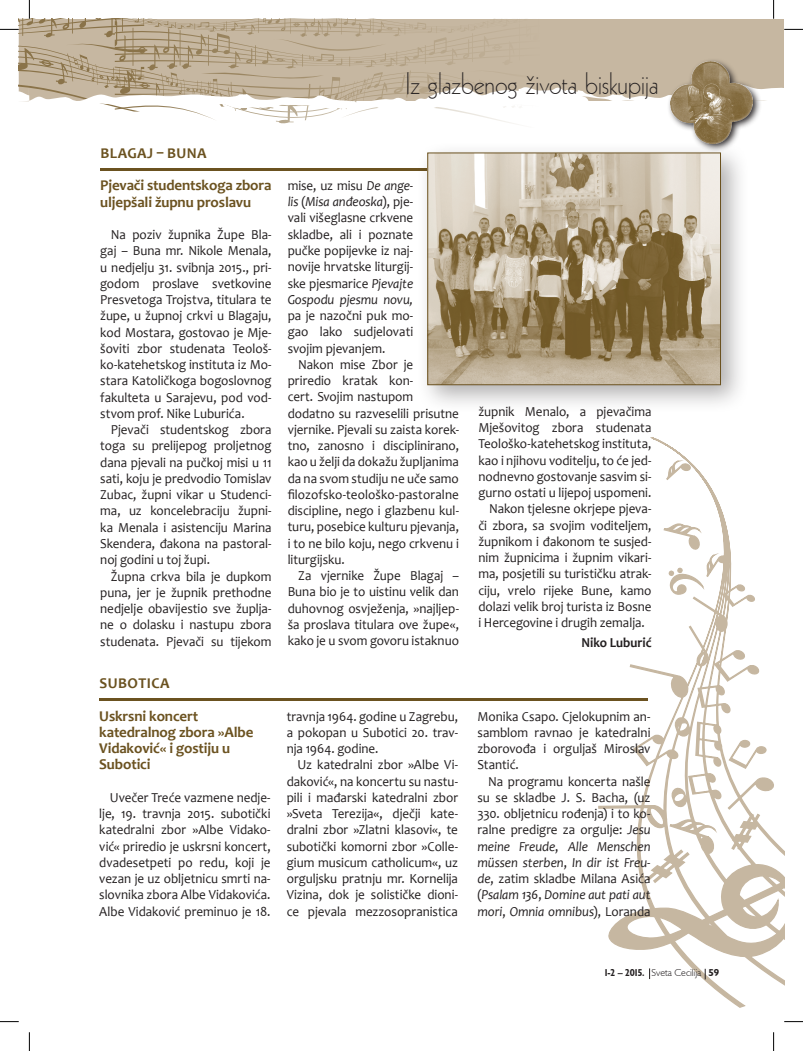
<style>
.page{position:relative;width:803px;height:1051px;background:#fff}
.page>*{position:absolute;margin:0;border:0;box-sizing:border-box;transform-origin:0 0}
.t1{font:30px "Geometric 231 BT Light C";letter-spacing:-.015em;color:#231f20;scale:.95 1}
.t2{font:700 15px/32.5px "Candara";letter-spacing:-.01em;color:#6b5220}
.t3{font:13.75px/16.2px "Candara";color:#231f20;text-align:justify;scale:.95 1}
.t4{font:700 13.75px "Candara";letter-spacing:-.005em;color:#231f20;scale:.95 1}
.t5{font:300 10px "Humanist 521 BT";color:#231f20}
.s1{font-style:italic}
.s2{font-weight:700;font-stretch:condensed}
.s3{font-weight:700}
</style>
<div class="page">
<svg style="left:598px;top:437px;width:186px;height:571px"></svg>
<hr style="left:100px;top:168px;width:548px;height:3px;background:#6b5220">
<div style="left:416px;top:141px;width:333px;height:273px;background:#231f20;opacity:.35"></div>
<img style="left:429px;top:155px;width:290px;height:228px">
<div style="left:427px;top:153px;width:294px;height:232px;border:1px solid #6b5220"></div>
<hr style="left:99px;top:698px;width:548px;height:3px;background:#6b5220">
<svg style="left:0;top:1021px;width:19px;height:1px"></svg>
<svg style="left:784px;top:1021px;width:19px;height:1px"></svg>
<svg style="left:29px;top:1032px;width:1px;height:19px"></svg>
<svg style="left:0;top:0;width:803px;height:153px"></svg>
<svg style="left:773px;top:1032px;width:1px;height:19px"></svg>
<h1 class="t1" style="left:405px;top:65px;width:269px">Iz glazbenog života biskupija</h1>
<p class="t2" style="left:100px;top:137px;width:173px">BLAGAJ – BUNA<br>Pjevači studentskoga zbora</p>
<p class="t2" style="left:100px;top:185px;width:152px">uljepšali župnu proslavu</p>
<p class="t3" style="left:100px;top:226px;width:182px;text-indent:11px">Na poziv župnika Župe Bla&shy;gaj – Buna mr. Nikole Menala, u nedjelju 31. svibnja 2015., pri&shy;godom proslave svetkovine Presvetoga Trojstva, titulara te župe, u župnoj crkvi u Blagaju, kod Mostara, gostovao je Mje&shy;šoviti zbor studenata Teološ&shy;ko-katehetskog instituta iz Mo&shy;stara Katoličkoga bogoslovnog fakulteta u Sarajevu, pod vod&shy;stvom prof. Nike Luburića.</p>
<p class="t3" style="left:100px;top:421px;width:182px;text-indent:11px">Pjevači studentskog zbora toga su prelijepog proljetnog dana pjevali na pučkoj misi u 11 sati, koju je predvodio Tomislav Zubac, župni vikar u Studenci&shy;ma, uz koncelebraciju župni&shy;ka Menala i asistenciju Marina Skendera, đakona na pastoral&shy;noj godini u toj župi.</p>
<p class="t3" style="left:100px;top:568px;width:182px;text-indent:11px">Župna crkva bila je dupkom puna, jer je župnik prethodne nedjelje obavijestio sve župlja&shy;ne o dolasku i nastupu zbora studenata. Pjevači su tijekom</p>
<p class="t2" style="left:99px;top:667px;width:100px">SUBOTICA<br>Uskrsni koncert</p>
<p class="t2" style="left:99px;top:724px;width:156px;line-height:16.2px">katedralnog zbora »Albe<br>Vidaković« i gostiju u<br>Subotici</p>
<p class="t3" style="left:99px;top:789px;width:182px;text-indent:11px">Uvečer Treće vazmene nedje&shy;lje, 19. travnja 2015. subotički katedralni zbor »Albe Vidako&shy;vić« priredio je uskrsni koncert, dvadesetpeti po redu, koji je vezan je uz obljetnicu smrti na&shy;slovnika zbora Albe Vidakovića.<br>Albe Vidaković preminuo je 18.</p>
<p class="t3" style="left:288px;top:177px;width:134px">mise, uz misu <span class="s1">De ange&shy;lis</span> (<span class="s1">Misa anđeoska</span>), pje&shy;vali višeglasne crkvene skladbe, ali i poznate pučke popijevke iz naj&shy;novije hrvatske liturgij&shy;ske pjesmarice <span class="s1">Pjevajte Gospodu pjesmu novu,</span></p>
<p class="t3" style="left:288px;top:307px;width:134px">pa je nazočni puk mo&shy;gao lako sudjelovati svojim pjevanjem.</p>
<p class="t3" style="left:288px;top:356px;width:182px;text-align:left;text-indent:11px">Nakon mise Zbor je priredio kratak kon-<br>cert. Svojim nastupom dodatno su razveselili prisutne vjernike. Pjevali su zaista korek&shy;tno, zanosno i disciplinirano, kao u želji da dokažu župljanima da na svom studiju ne uče samo filozofsko-teološko-pastoralne discipline, nego i glazbenu kul&shy;turu, posebice kulturu pjevanja, i to ne bilo koju, nego crkvenu i liturgijsku.</p>
<p class="t3" style="left:288px;top:567px;width:182px;text-indent:11px">Za vjernike Župe Blagaj – Buna bio je to uistinu velik dan duhovnog osvježenja, »najljep&shy;ša proslava titulara ove župe«, kako je u svom govoru istaknuo</p>
<p class="t3" style="left:287px;top:708px;width:182px">travnja 1964. godine u Zagrebu, a pokopan u Subotici 20. trav&shy;nja 1964. godine.</p>
<p class="t3" style="left:287px;top:757px;width:182px;text-indent:11px">Uz katedralni zbor »Albe Vi&shy;daković«, na koncertu su nastu&shy;pili i mađarski katedralni zbor »Sveta Terezija«, dječji kate&shy;dralni zbor »Zlatni klasovi«, te subotički komorni zbor »Colle&shy;gium musicum catholicum«, uz orguljsku pratnju mr. Kornelija Vizina, dok je solističke dioni&shy;ce pjevala mezzosopranistica</p>
<p class="t3" style="left:478px;top:403px;width:184px">župnik Menalo, a pjevačima</p>
<p class="t3" style="left:478px;top:419px;width:184px">Mješovitog zbora studenata</p>
<p class="t3" style="left:478px;top:436px;width:184px">Teološko-katehetskog instituta,</p>
<p class="t3" style="left:478px;top:452px;width:184px">kao i njihovu voditelju, to će jed-</p>
<p class="t3" style="left:478px;top:468px;width:184px">nodnevno gostovanje sasvim si-</p>
<p class="t3" style="left:478px;top:484px;width:183px">gurno ostati u lijepoj uspomeni.</p>
<p class="t3" style="left:489px;top:501px;width:172px">Nakon tjelesne okrjepe pjeva-</p>
<p class="t3" style="left:478px;top:517px;width:184px">či zbora, sa svojim voditeljem,</p>
<p class="t3" style="left:478px;top:533px;width:184px">župnikom i đakonom te susjed-</p>
<p class="t3" style="left:478px;top:549px;width:184px">nim župnicima i župnim vikari-</p>
<p class="t3" style="left:478px;top:566px;width:184px">ma, posjetili su turističku atrak-</p>
<p class="t3" style="left:478px;top:582px;width:184px">ciju, vrelo rijeke Bune, kamo</p>
<p class="t3" style="left:478px;top:598px;width:184px">dolazi velik broj turista iz Bosne</p>
<p class="t3" style="left:478px;top:614px;width:177px">i Hercegovine i drugih zemalja.</p>
<p class="t4" style="left:581px;top:634px;width:75px">Niko Luburić</p>
<p class="t3" style="left:477px;top:708px;width:184px">Monika Csapo. Cjelokupnim an&shy;samblom ravnao je katedralni zborovođa i orguljaš Miroslav Stantić.</p>
<p class="t3" style="left:477px;top:773px;width:184px;text-indent:11px">Na programu koncerta našle su se skladbe J. S. Bacha, (uz 330. obljetnicu rođenja) i to ko&shy;ralne predigre za orgulje: <span class="s1">Jesu meine Freude</span>, <span class="s1">Alle Menschen müssen sterben</span>, <span class="s1">In dir ist Freu&shy;de</span>, zatim skladbe Milana Asića (<span class="s1">Psalam 136</span>, <span class="s1">Domine aut pati aut mori</span>, <span class="s1">Omnia omnibus</span>), Loranda</p>
<p class="t5" style="left:605px;top:967px;width:116px"><span class="s2">1-2 – 2015.</span> Sveta Cecilija <span class="s3">59</span></p>
</div>
